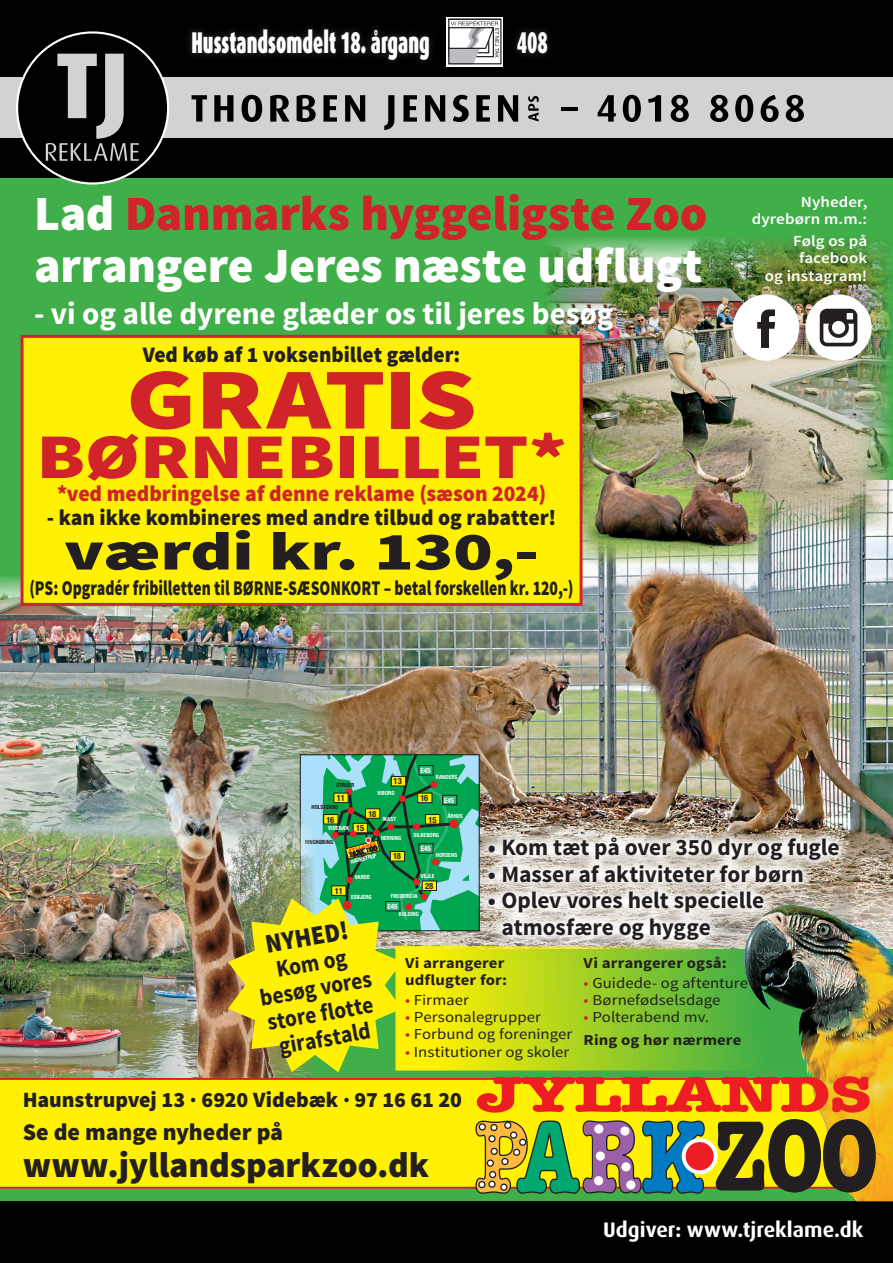
<style>
.page{position:relative;width:893px;height:1263px;background:#000}
.page>*{position:absolute;margin:0;border:0;box-sizing:border-box;transform-origin:0 0}
.t1{font:900 86.7px "Source Sans Pro";letter-spacing:-.015em;color:#d1232a;scale:1.25 1}
.t2{font:900 63.75px "Source Sans Pro";letter-spacing:-.005em;color:#d1232a;scale:1.25 1}
.t3{font:900 54px "Source Sans Pro";letter-spacing:-.005em;color:#231f20;scale:1.36 1}
.t4{font:900 49.2px/52.1px "Source Sans Pro";letter-spacing:-.005em;color:#fff}
.t5{font:900 35.7px "Source Sans Pro";letter-spacing:-.005em;color:#231f20}
.t6{font:700 31.35px "Source Sans Pro";letter-spacing:-.005em;color:#fff}
.t7{font:900 30px "Dax";color:#fff;scale:.58 1}
.t8{font:900 27px "Source Sans Pro";color:#231f20;scale:.9 1}
.t9{font:700 24px/25.5px "Source Sans Pro";color:#231f20;text-align:center;scale:.9 1}
.t10{font:900 23.85px "Source Sans Pro";letter-spacing:-.005em;color:#231f20}
.t11{font:700 23.4px/26.5px "Source Sans Pro";letter-spacing:-.005em;color:#231f20}
.t12{font:900 22.5px "Source Sans Pro";color:#231f20;scale:.96 1}
.t13{font:900 22.5px "Source Sans Pro";color:#d1232a;scale:.96 1}
.t14{font:900 22.2px "Source Sans Pro";color:#231f20;scale:.96 1}
.t15{font:900 21.9px "Source Sans Pro";color:#231f20}
.t16{font:900 21px "Source Sans Pro";color:#231f20;scale:.75 1}
.t17{font:700 21px "Dax";color:#fff}
.t18{font:600 15.45px/17.4px "Source Sans Pro";letter-spacing:.005em;color:#fff;text-align:right;scale:1.1 1}
.t19{font:15.15px "Source Sans Pro";letter-spacing:.005em;color:#231f20;scale:1.1 1}
.t20{font:700 15.15px/17.1px "Source Sans Pro";letter-spacing:.005em;color:#231f20;scale:1.1 1}
.t21{font:700 condensed 8.55px "Helvetica Neue LT Std";color:#231f20}
.t22{font:700 condensed 7.2px "Helvetica Neue LT Std";color:#fff}
.t23{font:700 condensed 5.7px "Helvetica Neue LT Std";color:#fff}
.t24{font:700 condensed 5.7px "Helvetica Neue LT Std";color:#231f20}
.s1{color:#d1232a}
.s2{font-weight:400;color:#d1232a}
.s3{font-weight:400}
</style>
<div class="page">
<svg style="left:446px;top:17px;width:57px;height:4px"></svg>
<svg style="left:448px;top:19px;width:53px;height:2px"></svg>
<div style="left:0;top:179px;width:893px;height:1022px;background:#40ae49"></div>
<img style="left:338px;top:531px;width:555px;height:374px">
<img style="left:545px;top:237px;width:348px;height:294px">
<img style="left:0;top:576px;width:338px;height:240px">
<img style="left:0;top:816px;width:84px;height:262px">
<svg style="left:733px;top:294px;width:66px;height:67px;background:#d5d2cb"></svg>
<img style="left:805px;top:294px;width:67px;height:67px">
<img style="left:583px;top:433px;width:188px;height:131px">
<img style="left:0;top:831px;width:84px;height:148px">
<div style="left:22px;top:336px;width:559px;height:268px;background:#fff101"></div>
<div style="left:21px;top:335px;width:562px;height:271px;border:3px solid #d1232a"></div>
<img style="left:84px;top:687px;width:304px;height:391px">
<div style="left:0;top:1078px;width:743px;height:111px;background:#fff101"></div>
<img style="left:743px;top:905px;width:150px;height:296px">
<img style="left:228px;top:755px;width:642px;height:357px">
<svg style="left:716px;top:1118px;width:160px;height:75px;background:#716719"></svg>
<svg style="left:684px;top:1140px;width:32px;height:32px"></svg>
<div style="left:682px;top:1138px;width:36px;height:36px;border:4px solid #fff;border-radius:50%"></div>
<svg style="left:475px;top:1120px;width:230px;height:74px;background:#8b9d58"></svg>
<div style="left:0;top:78px;width:893px;height:60px;background:#d1d2d4"></div>
<div style="left:17px;top:32px;width:151px;height:151px;background:#000;border-radius:50%"></div>
<svg style="left:46px;top:54px;width:93px;height:107px"></svg>
<svg style="left:192px;top:95px;width:15px;height:27px"></svg>
<svg style="left:214px;top:95px;width:19px;height:27px"></svg>
<svg style="left:242px;top:95px;width:20px;height:27px"></svg>
<svg style="left:270px;top:95px;width:20px;height:27px"></svg>
<svg style="left:297px;top:95px;width:19px;height:27px"></svg>
<svg style="left:323px;top:95px;width:14px;height:27px"></svg>
<svg style="left:345px;top:95px;width:20px;height:27px"></svg>
<svg style="left:384px;top:95px;width:10px;height:35px"></svg>
<svg style="left:403px;top:95px;width:14px;height:27px"></svg>
<svg style="left:425px;top:95px;width:20px;height:27px"></svg>
<svg style="left:453px;top:95px;width:16px;height:27px"></svg>
<svg style="left:476px;top:95px;width:14px;height:27px"></svg>
<svg style="left:498px;top:95px;width:20px;height:27px"></svg>
<hr style="left:562px;top:107px;width:16px;height:4px;background:#000">
<svg style="left:598px;top:95px;width:18px;height:27px"></svg>
<svg style="left:623px;top:95px;width:18px;height:27px"></svg>
<svg style="left:648px;top:95px;width:13px;height:27px"></svg>
<svg style="left:671px;top:95px;width:18px;height:27px"></svg>
<svg style="left:710px;top:95px;width:18px;height:27px"></svg>
<svg style="left:735px;top:95px;width:18px;height:27px"></svg>
<svg style="left:761px;top:95px;width:18px;height:27px"></svg>
<svg style="left:786px;top:95px;width:18px;height:27px"></svg>
<svg style="left:528px;top:96px;width:11px;height:26px"></svg>
<div style="left:183px;top:21px;width:373px;height:48px;background:#231f20;opacity:.75"></div>
<h3 class="t7" style="left:191px;top:26px;width:413px">Husstandsomdelt 18. årgang</h3>
<h3 class="t7" style="left:517px;top:26px;width:55px">408</h3>
<h3 class="t4" style="left:34px;top:190px;width:675px">Lad <span class="s1">Danmarks hyggeligste Zoo </span>arrangere Jeres næste udflugt</h3>
<h3 class="t6" style="left:34px;top:294px;width:581px">- vi og alle dyrene glæder os til jeres besøg</h3>
<h3 class="t14" style="left:143px;top:340px;width:332px">Ved køb af 1 voksenbillet gælder:</h3>
<h1 class="t1" style="left:126px;top:343px;width:282px">GRATIS</h1>
<h2 class="t2" style="left:36px;top:415px;width:426px">BØRNEBILLET*</h2>
<h3 class="t13" style="left:57px;top:478px;width:511px">*ved medbringelse af denne reklame (sæson 2024)</h3>
<h3 class="t12" style="left:47px;top:502px;width:532px">- kan ikke kombineres med andre tilbud og rabatter!</h3>
<h3 class="t3" style="left:64px;top:516px;width:351px">værdi kr. 130,-</h3>
<h3 class="t16" style="left:30px;top:574px;width:727px">(PS: Opgradér fribilletten til BØRNE-SÆSONKORT – betal forskellen kr. 120,-)</h3>
<p class="t18" style="left:752px;top:193px;width:107px">Nyheder, dyrebørn m.m.:</p>
<p class="t18" style="left:765px;top:233px;width:95px">Følg os på facebook<br>og instagram!</p>
<p class="t24" style="left:336px;top:782px;width:19px">STRUER</p>
<p class="t21" style="left:394px;top:776px;width:10px">13</p>
<p class="t22" style="left:420px;top:766px;width:12px">E45</p>
<p class="t23" style="left:436px;top:774px;width:23px">RANDERS</p>
<p class="t23" style="left:378px;top:789px;width:19px">VIBORG</p>
<p class="t21" style="left:421px;top:793px;width:9px">16</p>
<p class="t21" style="left:337px;top:793px;width:10px">11</p>
<p class="t22" style="left:444px;top:796px;width:12px">E45</p>
<p class="t23" style="left:447px;top:812px;width:17px">ÅRHUS</p>
<p class="t24" style="left:311px;top:803px;width:28px">HOLSTEBRO</p>
<p class="t24" style="left:305px;top:838px;width:30px">RINGKØBING</p>
<p class="t21" style="left:368px;top:808px;width:9px">18</p>
<p class="t21" style="left:326px;top:814px;width:9px">16</p>
<p class="t21" style="left:428px;top:814px;width:10px">15</p>
<p class="t23" style="left:383px;top:816px;width:15px">IKAST</p>
<p class="t21" style="left:356px;top:823px;width:10px">15</p>
<p class="t23" style="left:328px;top:825px;width:23px">VIDEBÆK</p>
<p class="t23" style="left:413px;top:831px;width:27px">SILKEBORG</p>
<p class="t23" style="left:436px;top:852px;width:23px">HORSENS</p>
<p class="t23" style="left:381px;top:834px;width:22px">HERNING</p>
<h3 class="t11" style="left:488px;top:835px;width:353px">• Kom tæt på over 350 dyr og fugle</h3>
<h3 class="t11" style="left:488px;top:862px;width:317px">• Masser af aktiviteter for børn</h3>
<h3 class="t11" style="left:501px;top:888px;width:264px;text-indent:-13px">• Oplev vores helt specielle atmosfære og hygge</h3>
<p class="t22" style="left:421px;top:844px;width:12px">E45</p>
<p class="t23" style="left:350px;top:859px;width:28px;rotate:-15deg">HAUNSTRUP</p>
<p class="t21" style="left:393px;top:851px;width:9px">18</p>
<p class="t23" style="left:421px;top:872px;width:15px">VEJLE</p>
<p class="t23" style="left:355px;top:873px;width:17px">VARDE</p>
<p class="t21" style="left:425px;top:881px;width:10px">28</p>
<p class="t21" style="left:335px;top:886px;width:10px">11</p>
<p class="t23" style="left:391px;top:892px;width:28px">FREDERICIA</p>
<p class="t23" style="left:399px;top:910px;width:22px">KOLDING</p>
<p class="t23" style="left:351px;top:894px;width:22px">ESBJERG</p>
<p class="t22" style="left:387px;top:902px;width:12px">E45</p>
<h3 class="t8" style="left:262px;top:927px;width:95px;rotate:-10deg">NYHED!</h3>
<h3 class="t9" style="left:254px;top:961px;width:127px;rotate:-10deg">Kom og besøg vores store flotte girafstald</h3>
<h3 class="t15" style="left:23px;top:1085px;width:441px">Haunstrupvej 13 · 6920 Videbæk · 97 16 61 20</h3>
<h3 class="t10" style="left:23px;top:1116px;width:262px">Se de mange nyheder på</h3>
<h3 class="t5" style="left:23px;top:1142px;width:408px">www.jyllandsparkzoo.dk</h3>
<p class="t20" style="left:584px;top:955px;width:132px">Vi arrangerer også:</p>
<p class="t19" style="left:584px;top:974px;width:151px"><span class="s1">•</span> Guidede- og aftenture</p>
<p class="t19" style="left:584px;top:991px;width:126px"><span class="s1">•</span> Børnefødselsdage</p>
<p class="t20" style="left:584px;top:1006px;width:145px;line-height:22.5px"><span class="s2">•</span> <span class="s3">Polterabend mv.<br></span>Ring og hør nærmere</p>
<p class="t20" style="left:405px;top:955px;width:94px">Vi arrangerer udflugter for:</p>
<p class="t19" style="left:405px;top:991px;width:60px"><span class="s1">•</span> Firmaer</p>
<p class="t19" style="left:405px;top:1008px;width:125px"><span class="s1">•</span> Personalegrupper</p>
<p class="t19" style="left:405px;top:1025px;width:154px"><span class="s1">•</span> Forbund og foreninger</p>
<p class="t19" style="left:405px;top:1042px;width:151px"><span class="s1">•</span> Institutioner og skoler</p>
<h3 class="t17" style="left:603px;top:1218px;width:262px">Udgiver: www.tjreklame.dk</h3>
</div>
